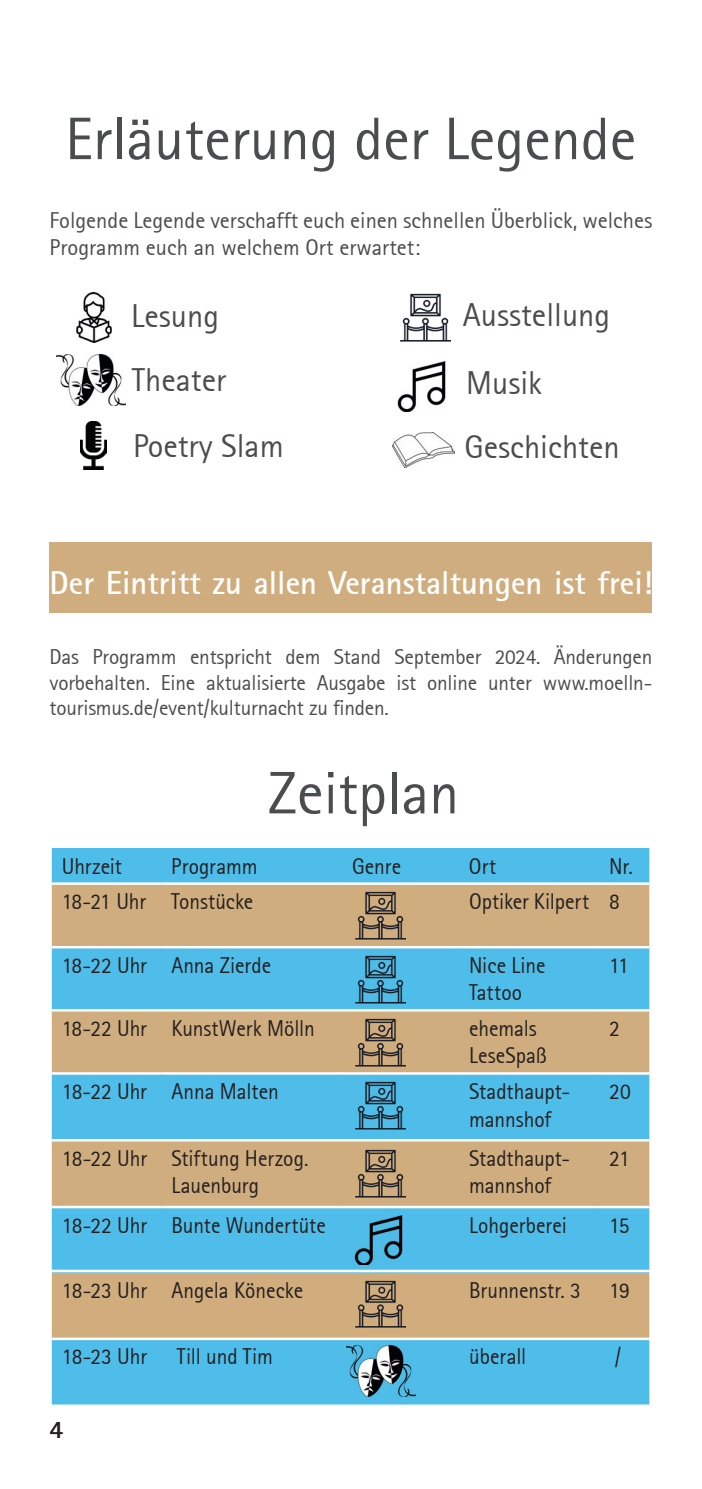
<style>
.page{position:relative;width:702px;height:1489px;background:#fff}
.page>*{position:absolute;margin:0;border:0;box-sizing:border-box;transform-origin:0 0}
.t1{font:60px "Rotis Sans Serif";color:#4b4c4d}
.t2{font:32.5px "Rotis Sans Serif";color:#4b4c4d}
.t3{font:700 32.5px "Rotis Sans Serif";color:#fff}
.t4{font:800 25px "Rotis Sans Serif";color:#231f20}
.t5{font:22.5px/27.5px "Rotis Sans Serif";letter-spacing:-.005em;color:#231f20;scale:.95 1}
.t6{font:22.5px/27px "Rotis Sans Serif";color:#4b4c4d}
.t7{font:21.25px/25.5px "Rotis Sans Serif";letter-spacing:-.01em;color:#4b4c4d;text-align:justify}
</style>
<div class="page">
<div style="left:50px;top:542px;width:602px;height:71px;background:#d0ad7e"></div>
<img style="left:400px;top:293px;width:50px;height:49px">
<img style="left:76px;top:292px;width:36px;height:50px">
<img style="left:397px;top:361px;width:49px;height:50px">
<div style="left:52px;top:848px;width:597px;height:556px;background:#4ebdea"></div>
<svg style="left:52px;top:884px;width:597px;height:321px;background:#90b5b4"></svg>
<div style="left:52px;top:1011px;width:597px;height:61px;background:#d0ad7e"></div>
<div style="left:52px;top:1272px;width:597px;height:65px;background:#d1ad7d"></div>
<hr style="left:52px;top:882px;width:109px;height:2px;background:#fff">
<hr style="left:161px;top:882px;width:181px;height:2px;background:#fff">
<hr style="left:342px;top:882px;width:117px;height:2px;background:#fff">
<hr style="left:459px;top:882px;width:140px;height:2px;background:#fff">
<hr style="left:599px;top:882px;width:50px;height:2px;background:#fff">
<hr style="left:52px;top:945px;width:109px;height:3px;background:#fff">
<hr style="left:161px;top:945px;width:181px;height:3px;background:#fff">
<hr style="left:342px;top:945px;width:117px;height:3px;background:#fff">
<hr style="left:459px;top:945px;width:140px;height:3px;background:#fff">
<hr style="left:599px;top:945px;width:50px;height:3px;background:#fff">
<hr style="left:52px;top:1009px;width:109px;height:2px;background:#fff">
<hr style="left:161px;top:1009px;width:181px;height:2px;background:#fff">
<hr style="left:342px;top:1009px;width:117px;height:2px;background:#fff">
<hr style="left:459px;top:1009px;width:140px;height:2px;background:#fff">
<hr style="left:599px;top:1009px;width:50px;height:2px;background:#fff">
<hr style="left:52px;top:1072px;width:109px;height:2px;background:#fff">
<hr style="left:161px;top:1072px;width:181px;height:2px;background:#fff">
<hr style="left:342px;top:1072px;width:117px;height:2px;background:#fff">
<hr style="left:459px;top:1072px;width:140px;height:2px;background:#fff">
<hr style="left:599px;top:1072px;width:50px;height:2px;background:#fff">
<hr style="left:52px;top:1138px;width:109px;height:3px;background:#fff">
<hr style="left:161px;top:1138px;width:181px;height:3px;background:#fff">
<hr style="left:342px;top:1138px;width:117px;height:3px;background:#fff">
<hr style="left:459px;top:1138px;width:140px;height:3px;background:#fff">
<hr style="left:599px;top:1138px;width:50px;height:3px;background:#fff">
<hr style="left:52px;top:1205px;width:109px;height:3px;background:#fff">
<hr style="left:161px;top:1205px;width:181px;height:3px;background:#fff">
<hr style="left:342px;top:1205px;width:117px;height:3px;background:#fff">
<hr style="left:459px;top:1205px;width:140px;height:3px;background:#fff">
<hr style="left:599px;top:1205px;width:50px;height:3px;background:#fff">
<img style="left:356px;top:890px;width:49px;height:50px">
<img style="left:354px;top:1215px;width:49px;height:49px">
<img style="left:57px;top:354px;width:69px;height:51px">
<img style="left:80px;top:422px;width:26px;height:47px">
<img style="left:392px;top:433px;width:62px;height:34px">
<img style="left:356px;top:1148px;width:49px;height:50px">
<img style="left:356px;top:1080px;width:49px;height:50px">
<img style="left:346px;top:1345px;width:69px;height:50px">
<img style="left:356px;top:954px;width:49px;height:50px">
<img style="left:356px;top:1017px;width:49px;height:50px">
<img style="left:356px;top:1278px;width:49px;height:50px">
<hr style="left:51px;top:1269px;width:599px;height:3px;background:#fff">
<hr style="left:51px;top:1337px;width:599px;height:2px;background:#fff">
<h1 class="t1" style="left:65px;top:103px;width:572px">Erläuterung der Legende</h1>
<p class="t6" style="left:50px;top:207px;width:604px">Folgende Legende verschafft euch einen schnellen Überblick, welches<br>Programm euch an welchem Ort erwartet:</p>
<h2 class="t2" style="left:131px;top:297px;width:89px">Lesung</h2>
<h2 class="t2" style="left:462px;top:295px;width:149px">Ausstellung</h2>
<h2 class="t2" style="left:132px;top:360px;width:96px">Theater</h2>
<h2 class="t2" style="left:466px;top:364px;width:77px">Musik</h2>
<h2 class="t2" style="left:133px;top:427px;width:152px">Poetry Slam</h2>
<h2 class="t2" style="left:464px;top:428px;width:157px">Geschichten</h2>
<h2 class="t3" style="left:50px;top:562px;width:604px">Der Eintritt zu allen Veranstaltungen ist frei!</h2>
<p class="t7" style="left:50px;top:644px;width:604px">Das Programm entspricht dem Stand September 2024. Änderungen vorbehalten. Eine aktualisierte Ausgabe ist online unter www.moelln&shy;tourismus.de/event/kulturnacht zu finden.</p>
<h1 class="t1" style="left:268px;top:757px;width:193px">Zeitplan</h1>
<p class="t5" style="left:62px;top:852px;width:65px">Uhrzeit</p>
<p class="t5" style="left:171px;top:852px;width:92px">Programm</p>
<p class="t5" style="left:352px;top:852px;width:53px">Genre</p>
<p class="t5" style="left:469px;top:852px;width:30px">Ort</p>
<p class="t5" style="left:609px;top:852px;width:26px">Nr.</p>
<p class="t5" style="left:62px;top:887px;width:203px">18-21 Uhr Tonstücke</p>
<p class="t5" style="left:469px;top:887px;width:160px">Optiker Kilpert 8</p>
<p class="t5" style="left:62px;top:951px;width:222px">18-22 Uhr Anna Zierde</p>
<p class="t5" style="left:469px;top:951px;width:82px">Nice Line<br>Tattoo</p>
<p class="t5" style="left:609px;top:951px;width:22px">11</p>
<p class="t5" style="left:62px;top:1014px;width:268px">18-22 Uhr KunstWerk Mölln</p>
<p class="t5" style="left:469px;top:1014px;width:84px">ehemals<br>LeseSpaß</p>
<p class="t5" style="left:609px;top:1014px;width:13px">2</p>
<p class="t5" style="left:62px;top:1077px;width:230px">18-22 Uhr Anna Malten</p>
<p class="t5" style="left:469px;top:1077px;width:108px">Stadthaupt&shy;mannshof</p>
<p class="t5" style="left:609px;top:1077px;width:24px">20</p>
<p class="t5" style="left:171px;top:1144px;width:146px;text-indent:-109px">18-22 Uhr Stiftung Herzog.<br>Lauenburg</p>
<p class="t5" style="left:469px;top:1144px;width:108px">Stadthaupt&shy;mannshof</p>
<p class="t5" style="left:609px;top:1144px;width:23px">21</p>
<p class="t5" style="left:62px;top:1210px;width:279px">18-22 Uhr Bunte Wundertüte</p>
<p class="t5" style="left:469px;top:1210px;width:105px">Lohgerberei</p>
<p class="t5" style="left:609px;top:1210px;width:23px">15</p>
<p class="t5" style="left:62px;top:1276px;width:255px">18-23 Uhr Angela Könecke</p>
<p class="t5" style="left:469px;top:1276px;width:119px">Brunnenstr. 3</p>
<p class="t5" style="left:609px;top:1276px;width:23px">19</p>
<p class="t5" style="left:62px;top:1342px;width:91px">18-23 Uhr</p>
<p class="t5" style="left:177px;top:1342px;width:102px">Till und Tim</p>
<p class="t5" style="left:469px;top:1342px;width:62px">überall</p>
<p class="t5" style="left:614px;top:1342px;width:8px">/</p>
<p class="t4" style="left:50px;top:1413px;width:15px">4</p>
</div>
